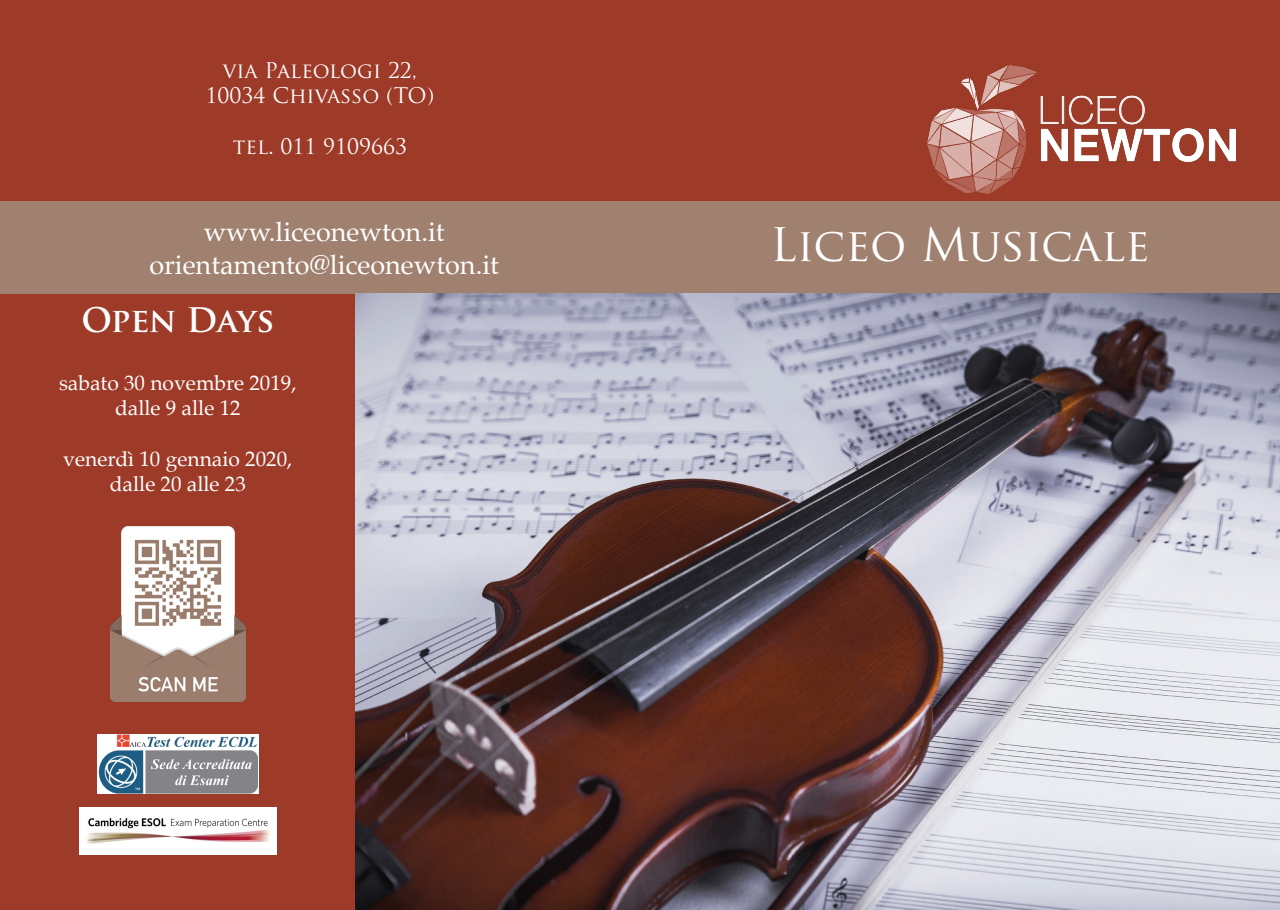
<style>
.page{position:relative;width:1280px;height:910px;background:#9e3a28}
.page>*{position:absolute;margin:0;border:0;box-sizing:border-box;transform-origin:0 0}
.t1{font:45px "Trajan Pro";color:#fff}
.t2{font:700 33px "Trajan Pro";letter-spacing:-.01em;color:#fff}
.t3{font:27px/32.4px "Palatino";color:#fff;text-align:center}
.t4{font:21px/25.2px "Palatino";color:#fff;text-align:center}
.t5{font:21px/25.2px "Trajan Pro";color:#fff;text-align:center}
</style>
<div class="page">
<img style="left:927px;top:66px;width:308px;height:127px">
<div style="left:493px;top:201px;width:787px;height:709px;background:#a0816f"></div>
<div style="left:0;top:201px;width:493px;height:92px;background:#a0816f"></div>
<img style="left:79px;top:808px;width:197px;height:46px">
<img style="left:356px;top:293px;width:924px;height:617px">
<img style="left:111px;top:526px;width:135px;height:176px">
<svg style="left:97px;top:734px;width:162px;height:60px"></svg>
<img style="left:99px;top:734px;width:158px;height:60px">
<p class="t5" style="left:206px;top:58px;width:230px">via Paleologi 22,<br>10034 Chivasso (TO)</p>
<p class="t5" style="left:233px;top:133px;width:176px">tel. 011 9109663</p>
<p class="t3" style="left:149px;top:216px;width:351px">www.liceonewton.it orientamento@liceonewton.it</p>
<h2 class="t2" style="left:81px;top:300px;width:194px">Open Days</h2>
<p class="t4" style="left:59px;top:370px;width:239px">sabato 30 novembre 2019, dalle 9 alle 12</p>
<p class="t4" style="left:63px;top:446px;width:231px">venerdì 10 gennaio 2020, dalle 20 alle 23</p>
<h1 class="t1" style="left:770px;top:216px;width:381px">Liceo Musicale</h1>
</div>
